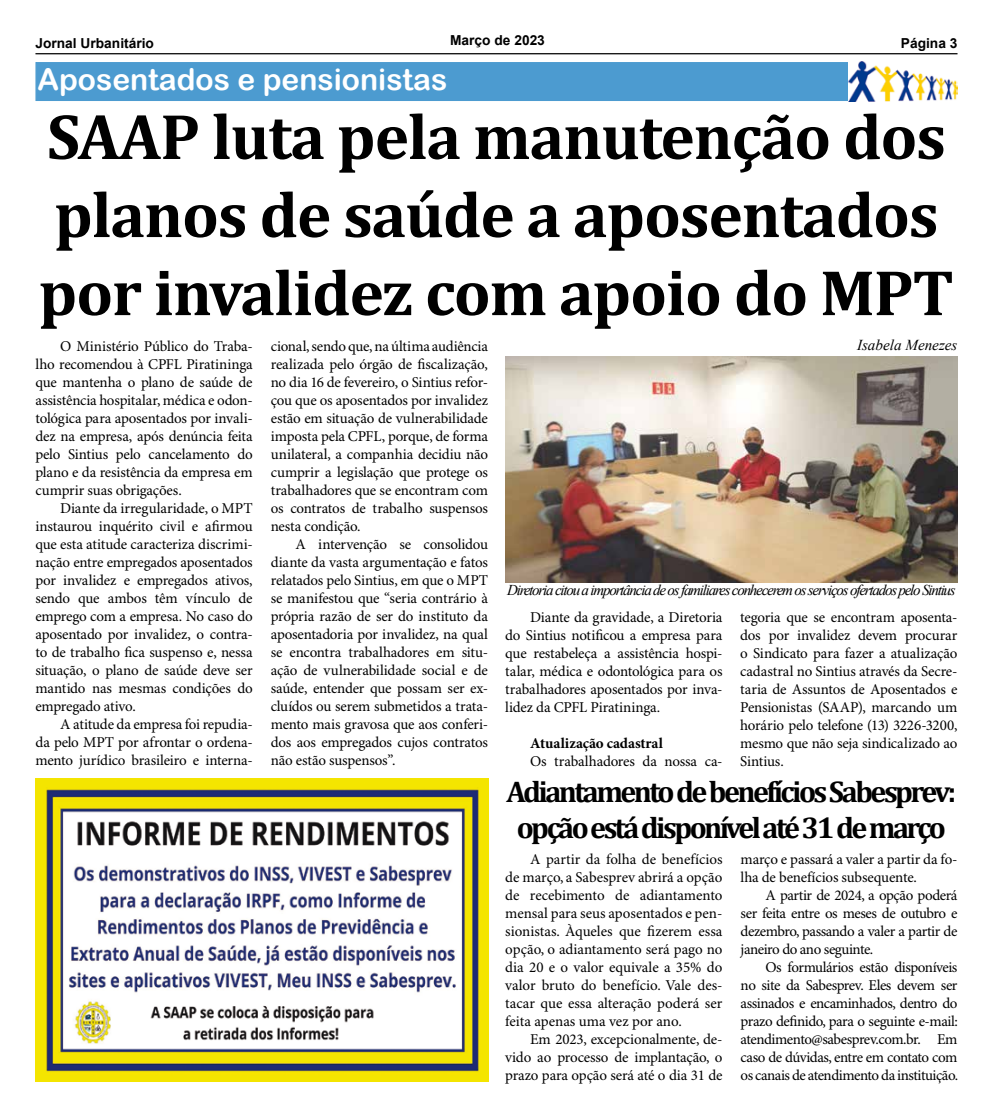
<style>
.page{position:relative;width:993px;height:1117px;background:#fff}
.page>*{position:absolute;margin:0;border:0;box-sizing:border-box;transform-origin:0 0}
.t1{font:700 65px/78px "Cambria";letter-spacing:-.02em;color:#000}
.t2{font:700 30px/36px "Cambria";letter-spacing:-.085em;color:#000;text-align:center}
.t3{font:30px "Arial Rounded MT Bold";color:#fff}
.t4{font:italic 15.12px "Times New Roman";color:#000}
.t5{font:15px/18px "Minion Pro";letter-spacing:-.015em;color:#000;text-align:justify}
.t6{font:italic 15px "Times New Roman";letter-spacing:-.08em;color:#000}
.t7{font:700 15px "Minion Pro";letter-spacing:-.005em;color:#000}
.t8{font:700 13.75px "Arial";color:#000}
</style>
<div class="page">
<hr style="left:35px;top:53px;width:922px;height:1px;background:#000">
<div style="left:35px;top:62px;width:922px;height:39px;background:#4c9bd0"></div>
<img style="left:848px;top:62px;width:109px;height:39px">
<img style="left:505px;top:356px;width:452px;height:227px">
<img style="left:35px;top:778px;width:453px;height:302px">
<p class="t8" style="left:35px;top:33px;width:120px">Jornal Urbanitário</p>
<p class="t8" style="left:450px;top:31px;width:96px">Março de 2023</p>
<p class="t8" style="left:900px;top:33px;width:58px">Página 3</p>
<h2 class="t3" style="left:38px;top:62px;width:411px">Aposentados e pensionistas</h2>
<h1 class="t1" style="left:39px;top:96px;width:916px">SAAP luta pela manutenção dos planos de saúde a aposentados por invalidez com apoio do MPT</h1>
<p class="t5" style="left:35px;top:337px;width:219px;text-indent:25px">O Ministério Público do Traba&shy;lho recomendou à CPFL Piratininga que mantenha o plano de saúde de assistência hospitalar, médica e odon&shy;tológica para aposentados por invali&shy;dez na empresa, após denúncia feita pelo Sintius pelo cancelamento do plano e da resistência da empresa em cumprir suas obrigações.</p>
<p class="t5" style="left:35px;top:499px;width:219px;text-indent:25px">Diante da irregularidade, o MPT instaurou inquérito civil e afirmou que esta atitude caracteriza discrimi&shy;nação entre empregados aposentados por invalidez e empregados ativos, sendo que ambos têm vínculo de emprego com a empresa. No caso do aposentado por invalidez, o contra&shy;to de trabalho fica suspenso e, nessa situação, o plano de saúde deve ser mantido nas mesmas condições do empregado ativo.</p>
<p class="t5" style="left:35px;top:715px;width:219px;text-indent:25px">A atitude da empresa foi repudia&shy;da pelo MPT por afrontar o ordena&shy;mento jurídico brasileiro e interna-</p>
<p class="t4" style="left:856px;top:335px;width:102px">Isabela Menezes</p>
<p class="t5" style="left:271px;top:337px;width:219px">cional, sendo que, na última audiência realizada pelo órgão de fiscalização, no dia 16 de fevereiro, o Sintius refor&shy;çou que os aposentados por invalidez estão em situação de vulnerabilidade imposta pela CPFL, porque, de forma unilateral, a companhia decidiu não cumprir a legislação que protege os trabalhadores que se encontram com os contratos de trabalho suspensos nesta condição.</p>
<p class="t5" style="left:271px;top:535px;width:219px;text-indent:25px">A intervenção se consolidou diante da vasta argumentação e fatos relatados pelo Sintius, em que o MPT se manifestou que “seria contrário à própria razão de ser do instituto da aposentadoria por invalidez, na qual se encontra trabalhadores em situ&shy;ação de vulnerabilidade social e de saúde, entender que possam ser ex&shy;cluídos ou serem submetidos a trata&shy;mento mais gravosa que aos conferi&shy;dos aos empregados cujos contratos não estão suspensos”.</p>
<p class="t6" style="left:507px;top:579px;width:450px">Diretoria citou a importância de os familiares conhecerem os serviços ofertados pelo Sintius</p>
<p class="t5" style="left:505px;top:608px;width:219px;text-indent:25px">Diante da gravidade, a Diretoria do Sintius notificou a empresa para que restabeleça a assistência hospi&shy;talar, médica e odontológica para os trabalhadores aposentados por inva&shy;lidez da CPFL Piratininga.</p>
<p class="t7" style="left:530px;top:733px;width:134px">Atualização cadastral</p>
<p class="t5" style="left:530px;top:752px;width:194px">Os trabalhadores da nossa ca-</p>
<p class="t5" style="left:740px;top:608px;width:219px">tegoria que se encontram aposenta&shy;dos por invalidez devem procurar o Sindicato para fazer a atualização cadastral no Sintius através da Secre&shy;taria de Assuntos de Aposentados e Pensionistas (SAAP), marcando um horário pelo telefone (13) 3226-3200, mesmo que não seja sindicalizado ao Sintius.</p>
<h2 class="t2" style="left:506px;top:772px;width:451px">Adiantamento de benefícios Sabesprev: opção está disponível até 31 de março</h2>
<p class="t5" style="left:505px;top:850px;width:219px;text-indent:25px">A partir da folha de benefícios de março, a Sabesprev abrirá a opção de recebimento de adiantamento mensal para seus aposentados e pen&shy;sionistas. Àqueles que fizerem essa opção, o adiantamento será pago no dia 20 e o valor equivale a 35% do valor bruto do benefício. Vale des&shy;tacar que essa alteração poderá ser feita apenas uma vez por ano.</p>
<p class="t5" style="left:505px;top:1030px;width:219px;text-indent:25px">Em 2023, excepcionalmente, de&shy;vido ao processo de implantação, o prazo para opção será até o dia 31 de</p>
<p class="t5" style="left:740px;top:850px;width:218px">março e passará a valer a partir da fo&shy;lha de benefícios subsequente.</p>
<p class="t5" style="left:740px;top:886px;width:218px;text-indent:25px">A partir de 2024, a opção poderá ser feita entre os meses de outubro e dezembro, passando a valer a partir de janeiro do ano seguinte.</p>
<p class="t5" style="left:740px;top:958px;width:219px;text-indent:25px">Os formulários estão disponíveis no site da Sabesprev. Eles devem ser assinados e encaminhados, dentro do prazo definido, para o seguinte e-mail: atendimento@sabesprev.com.br. Em caso de dúvidas, entre em contato com os canais de atendimento da instituição.</p>
</div>
